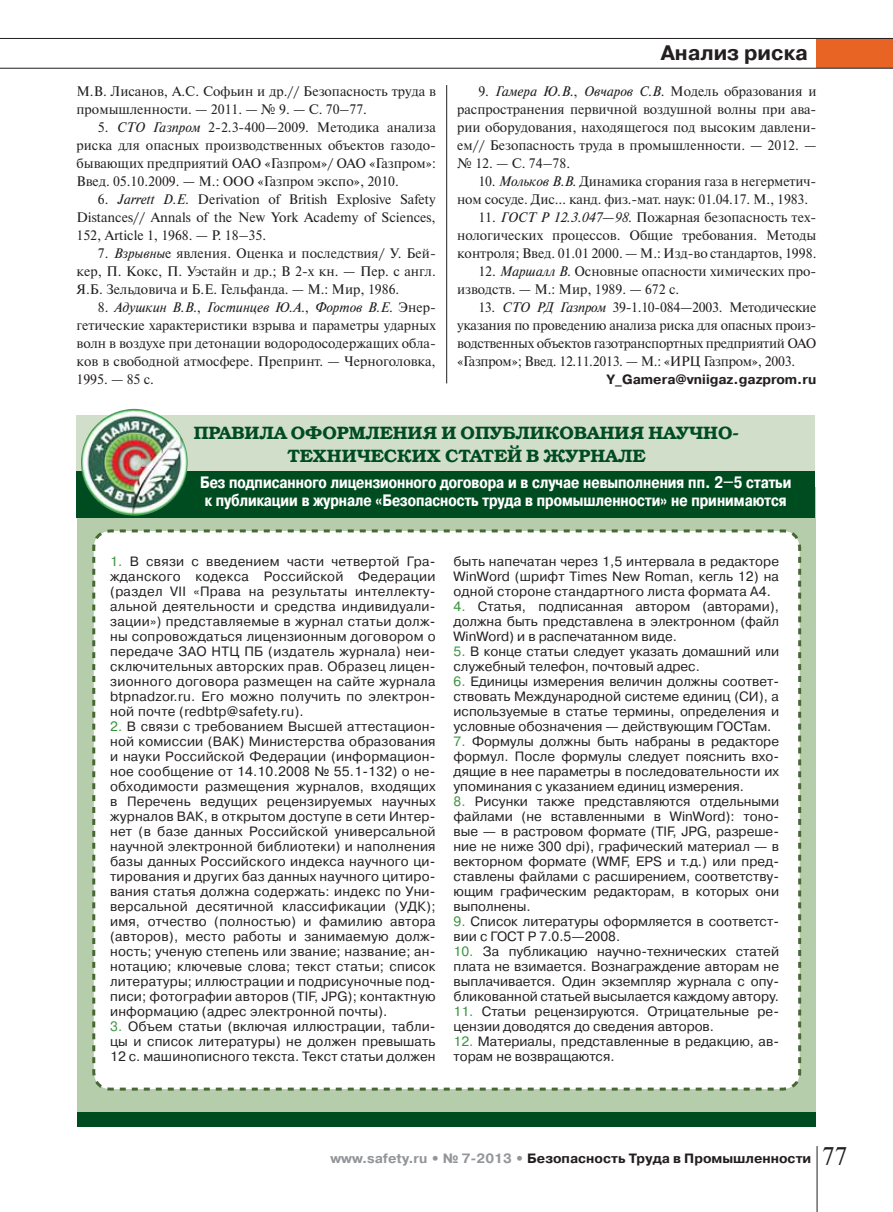
<style>
.page{position:relative;width:893px;height:1212px;background:#fff}
.page>*{position:absolute;margin:0;border:0;box-sizing:border-box;transform-origin:0 0}
.t1{font:700 21px "Pragmatica C";color:#231f20}
.t2{font:600 18px/22.5px "Bookman C";color:#004c21;text-align:center}
.t3{font:700 16.5px/18px "Pragmatica Cond C";color:#fff}
.t4{font:13.8px/18px "Newton C";color:#231f20;text-align:justify}
.t5{font:13.5px/15px "Pragmatica C";color:#231f20;text-align:justify}
.t6{font:700 13.5px "Pragmatica C";color:#231f20}
.s1{font-style:italic}
.s2{color:#3b923e}
.s3{color:#939598}
.s4{font-family:"Newton C";font-weight:400;font-size:25.5px}
</style>
<div class="page">
<div style="left:816px;top:38px;width:77px;height:30px;background:#e76425"></div>
<hr style="left:817px;top:1146px;width:1px;height:66px;background:#231f20">
<hr style="left:0;top:38px;width:893px;height:1px;background:#231f20">
<hr style="left:0;top:68px;width:893px;height:1px;background:#231f20">
<hr style="left:446px;top:85px;width:1px;height:298px;background:#231f20">
<div style="left:77px;top:488px;width:738px;height:639px;background:#b5cdab"></div>
<div style="left:92px;top:529px;width:710px;height:562px;background:#fff"></div>
<div style="left:77px;top:415px;width:738px;height:56px;background:#d1deca"></div>
<div style="left:77px;top:471px;width:738px;height:47px;background:#004c21"></div>
<img style="left:81px;top:409px;width:107px;height:106px;border-radius:50%">
<div style="left:78px;top:1113px;width:738px;height:14px;background:#004c21"></div>
<p class="t4" style="left:77px;top:84px;width:361px">М.В. Лисанов, А.С. Софьин и др.// Безопасность труда в промышленности. — 2011. — № 9. — С. 70–77.</p>
<p class="t4" style="left:77px;top:120px;width:361px;text-indent:21px">5. <span class="s1">СТО Газпром</span> 2-2.3-400—2009. Методика анализа риска для опасных производственных объектов газодо&shy;бывающих предприятий ОАО «Газпром»/ ОАО «Газпром»:<br>Введ. 05.10.2009. — М.: ООО «Газпром экспо», 2010.</p>
<p class="t4" style="left:77px;top:192px;width:361px;text-indent:21px">6. <span class="s1">Jarrett D.E.</span> Derivation of British Explosive Safety Distances// Annals of the New York Academy of Sciences, 152, Article 1, 1968. — P. 18–35.</p>
<p class="t4" style="left:77px;top:246px;width:361px;text-indent:21px">7. <span class="s1">Взрывны</span>е явления. Оценка и последствия/ У. Бей&shy;кер, П. Кокс, П. Уэстайн и др.; В 2-х кн. — Пер. с англ.<br>Я.Б. Зельдовича и Б.Е. Гельфанда. — М.: Мир, 1986.</p>
<p class="t4" style="left:77px;top:300px;width:361px;text-indent:21px">8. <span class="s1">Адушкин В.В.</span>, <span class="s1">Гостинцев Ю.А</span>., <span class="s1">Фортов В.Е</span>. Энер&shy;гетические характеристики взрыва и параметры ударных волн в воздухе при детонации водородосодержащих обла&shy;ков в свободной атмосфере. Препринт. — Черноголовка, 1995. — 85 с.</p>
<h1 class="t1" style="left:661px;top:45px;width:149px">Анализ риска</h1>
<p class="t4" style="left:457px;top:84px;width:361px;text-indent:21px">9. <span class="s1">Гамера Ю.В.</span>, <span class="s1">Овчаров С.В.</span> Модель образования и распространения первичной воздушной волны при ава&shy;рии оборудования, находящегося под высоким давлени&shy;ем// Безопасность труда в промышленности. — 2012. — № 12. — С. 74–78.</p>
<p class="t4" style="left:457px;top:174px;width:361px;text-indent:21px">10. <span class="s1">Мольков В.В</span>. Динамика сгорания газа в негерметич&shy;ном сосуде. Дис… канд. физ.-мат. наук: 01.04.17. М., 1983.</p>
<p class="t4" style="left:457px;top:210px;width:361px;text-indent:21px">11. <span class="s1">ГОСТ Р 12.3.047—98.</span> Пожарная безопасность тех&shy;нологических процессов. Общие требования. Методы контроля; Введ. 01.01 2000. — М.: Изд-во стандартов, 1998.</p>
<p class="t4" style="left:457px;top:264px;width:361px;text-indent:21px">12. <span class="s1">Маршалл В.</span> Основные опасности химических про&shy;изводств. — М.: Мир, 1989. — 672 с.</p>
<p class="t4" style="left:457px;top:300px;width:361px;text-indent:21px">13. <span class="s1">СТО РД Газпром</span> 39-1.10-084—2003. Методические указания по проведению анализа риска для опасных произ&shy;водственных объектов газотранспортных предприятий ОАО «Газпром»; Введ. 12.11.2013. — М.: «ИРЦ Газпром», 2003.</p>
<p class="t6" style="left:607px;top:374px;width:211px">Y_Gamera@vniigaz.gazprom.ru</p>
<h2 class="t2" style="left:194px;top:424px;width:547px">ПРАВИЛА ОФОРМЛЕНИЯ И ОПУБЛИКОВАНИЯ НАУЧНО-<br>ТЕХНИЧЕСКИХ СТАТЕЙ В ЖУРНАЛЕ</h2>
<p class="t3" style="left:200px;top:475px;width:593px">Без подписанного лицензионного договора и в случае невыполнения пп. 2–5 статьи к публикации в журнале «Безопасность труда в промышленности» не принимаются</p>
<p class="t5" style="left:110px;top:555px;width:327px"><span class="s2">1.</span> В связи с введением части четвертой Гра&shy;жданского кодекса Российской Федерации (раздел VII «Права на результаты интеллекту&shy;альной деятельности и средства индивидуали&shy;зации») представляемые в журнал статьи долж&shy;ны сопровождаться лицензионным договором о передаче ЗАО НТЦ ПБ (издатель журнала) неи&shy;сключительных авторских прав. Образец лицен&shy;зионного договора размещен на сайте журнала btpnadzor.ru. Его можно получить по электрон&shy;ной почте (redbtp@safety.ru).</p>
<p class="t5" style="left:110px;top:720px;width:327px"><span class="s2">2.</span> В связи с требованием Высшей аттестацион&shy;ной комиссии (ВАК) Министерства образования и науки Российской Федерации (информацион&shy;ное сообщение от 14.10.2008 № 55.1-132) о не&shy;обходимости размещения журналов, входящих в Перечень ведущих рецензируемых научных журналов ВАК, в открытом доступе в сети Интер&shy;нет (в базе данных Российской универсальной научной электронной библиотеки) и наполнения базы данных Российского индекса научного ци&shy;тирования и других баз данных научного цитиро&shy;вания статья должна содержать: индекс по Уни&shy;версальной десятичной классификации (УДК); имя, отчество (полностью) и фамилию автора (авторов), место работы и занимаемую долж&shy;ность; ученую степень или звание; название; ан&shy;нотацию; ключевые слова; текст статьи; список литературы; иллюстрации и подрисуночные под&shy;писи; фотографии авторов (TIF, JPG); контактную информацию (адрес электронной почты).</p>
<p class="t5" style="left:110px;top:1020px;width:327px"><span class="s2">3.</span> Объем статьи (включая иллюстрации, табли&shy;цы и список литературы) не должен превышать 12 с. машинописного текста. Текст статьи должен</p>
<p class="t5" style="left:454px;top:555px;width:327px">быть напечатан через 1,5 интервала в редакторе WinWord (шрифт Times New Roman, кегль 12) на одной стороне стандартного листа формата А4.</p>
<p class="t5" style="left:454px;top:600px;width:327px"><span class="s2">4.</span> Статья, подписанная автором (авторами), должна быть представлена в электронном (файл WinWord) и в распечатанном виде.</p>
<p class="t5" style="left:454px;top:645px;width:327px"><span class="s2">5.</span> В конце статьи следует указать домашний или служебный телефон, почтовый адрес.</p>
<p class="t5" style="left:454px;top:675px;width:327px"><span class="s2">6.</span> Единицы измерения величин должны соответ&shy;ствовать Международной системе единиц (СИ), а используемые в статье термины, определения и условные обозначения — действующим ГОСТам.</p>
<p class="t5" style="left:454px;top:735px;width:327px"><span class="s2">7.</span> Формулы должны быть набраны в редакторе формул. После формулы следует пояснить вхо&shy;дящие в нее параметры в последовательности их упоминания с указанием единиц измерения.</p>
<p class="t5" style="left:454px;top:795px;width:327px"><span class="s2">8.</span> Рисунки также представляются отдельными файлами (не вставленными в WinWord): тоно&shy;вые — в растровом формате (TIF, JPG, разреше&shy;ние не ниже 300 dpi), графический материал — в векторном формате (WMF, EPS и т.д.) или пред&shy;ставлены файлами с расширением, соответству&shy;ющим графическим редакторам, в которых они выполнены.</p>
<p class="t5" style="left:454px;top:915px;width:327px"><span class="s2">9.</span> Список литературы оформляется в соответст&shy;вии с ГОСТ Р 7.0.5—2008.</p>
<p class="t5" style="left:454px;top:945px;width:327px"><span class="s2">10.</span> За публикацию научно-технических статей плата не взимается. Вознаграждение авторам не выплачивается. Один экземпляр журнала с опу&shy;бликованной статьей высылается каждому автору.</p>
<p class="t5" style="left:454px;top:1005px;width:327px"><span class="s2">11.</span> Статьи рецензируются. Отрицательные ре&shy;цензии доводятся до сведения авторов.</p>
<p class="t5" style="left:454px;top:1035px;width:327px"><span class="s2">12.</span> Материалы, представленные в редакцию, ав&shy;торам не возвращаются.</p>
<p class="t6" style="left:330px;top:1153px;width:519px"><span class="s3">www.safety.ru • № 7-2013 •</span> Безопасность Труда в Промышленности <span class="s4">77</span></p>
</div>
